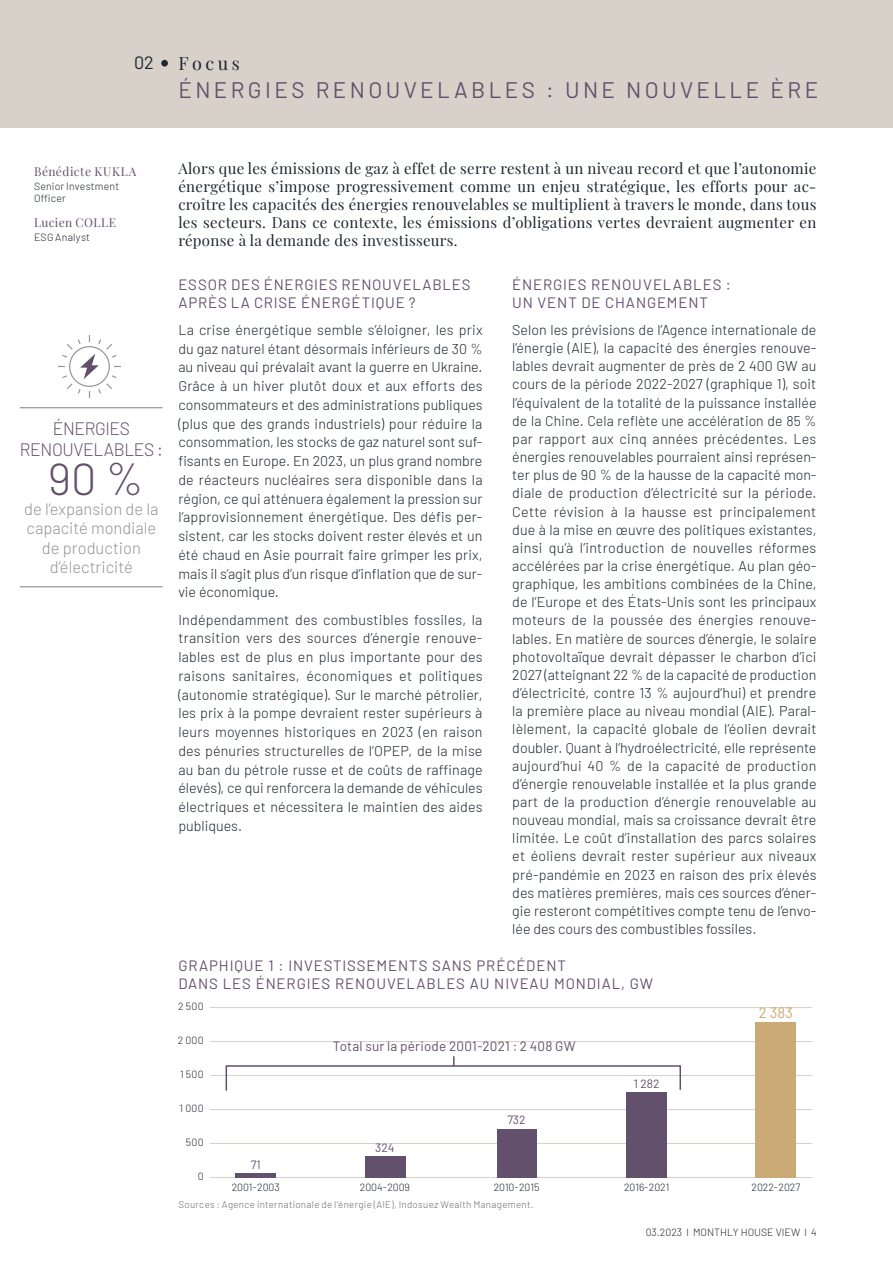
<style>
.page{position:relative;width:893px;height:1263px;background:#fff}
.page>*{position:absolute;margin:0;border:0;box-sizing:border-box;transform-origin:0 0}
.t1{font:300 45px "Barlow";color:#63506c}
.Sous_titre_IN{font:22.5px "Barlow";letter-spacing:.15em;color:#63506c}
.t2{font:300 18px/21px "Barlow";letter-spacing:-.02em;color:#63506c;text-align:center}
.Titre_IN{font:18px "Playfair Display";letter-spacing:.2em;color:#1f262d}
.puce_sommaire{font:18px "Barlow";color:#1f262d}
.t3{font:300 16.5px/19.5px "Barlow";color:#939598;text-align:center}
.Amorce_partie{font:15px/18px "Playfair Display";letter-spacing:.02em;color:#1f262d;text-align:justify}
.Titre_graph-tableau{font:15px/18px "Barlow";letter-spacing:.06em;color:#63506c}
.Sous_titre_texte{font:15px/18px "Barlow";letter-spacing:.055em;color:#63506c}
.Body_texte{font:15px/18.8px "Barlow";letter-spacing:.06em;color:#63506c}
.t4{font:15px "Barlow";color:#cbaa76}
.Body_texte-2{font:300 14.25px/18.1px "Barlow";color:#1f262d;text-align:justify}
.t5{font:13.5px "Barlow";letter-spacing:.02em;color:#63506c}
.t6{font:12px "Playfair Display";letter-spacing:.035em;color:#63506c}
.t7{font:12px "Barlow";letter-spacing:-.005em;color:#63506c}
.t8{font:300 10.5px/12px "Barlow";color:#1f262d}
.t9{font:300 10.5px "Barlow";letter-spacing:.03em;color:#1f262d}
.Source_graph{font:300 9.75px "Barlow";letter-spacing:.03em;color:#6c6d70}
</style>
<div class="page">
<div style="left:0;top:0;width:893px;height:128px;background:#d7d1ca"></div>
<div style="left:161px;top:60px;width:7px;height:7px;background:#1f262d;border-radius:50%"></div>
<hr style="left:20px;top:407px;width:143px;height:1px;background:#939598">
<hr style="left:20px;top:586px;width:143px;height:1px;background:#939598">
<svg style="left:58px;top:335px;width:63px;height:63px"></svg>
<hr style="left:210px;top:1177px;width:602px;height:1px;background:#d7d1ca">
<hr style="left:210px;top:1143px;width:602px;height:1px;background:#d7d1ca">
<hr style="left:210px;top:1109px;width:602px;height:1px;background:#d7d1ca">
<hr style="left:210px;top:1075px;width:602px;height:1px;background:#d7d1ca">
<hr style="left:210px;top:1041px;width:602px;height:1px;background:#d7d1ca">
<hr style="left:210px;top:1007px;width:602px;height:1px;background:#d7d1ca">
<div style="left:235px;top:1173px;width:41px;height:5px;background:#63506c"></div>
<div style="left:365px;top:1156px;width:40px;height:22px;background:#63506c"></div>
<div style="left:497px;top:1129px;width:39px;height:49px;background:#63506c"></div>
<div style="left:626px;top:1092px;width:41px;height:86px;background:#63506c"></div>
<div style="left:755px;top:1022px;width:41px;height:156px;background:#cbaa76"></div>
<svg style="left:225px;top:1056px;width:456px;height:35px"></svg>
<p class="puce_sommaire" style="left:134px;top:50px;width:21px">02</p>
<p class="Titre_IN" style="left:179px;top:49px;width:63px">Focus</p>
<p class="Sous_titre_IN" style="left:179px;top:74px;width:641px">ÉNERGIES RENOUVELABLES : UNE NOUVELLE ÈRE</p>
<p class="t6" style="left:34px;top:162px;width:104px">Bénédicte KUKLA</p>
<p class="t8" style="left:34px;top:180px;width:87px">Senior Investment<br>Officer</p>
<p class="t6" style="left:34px;top:213px;width:84px">Lucien COLLE</p>
<p class="t9" style="left:34px;top:230px;width:58px">ESG Analyst</p>
<p class="t2" style="left:20px;top:417px;width:145px">ÉNERGIES<br>RENOUVELABLES :</p>
<p class="t1" style="left:48px;top:447px;width:98px">90 %</p>
<p class="t3" style="left:24px;top:498px;width:136px">de l’expansion de la capacité mondiale de production d’électricité</p>
<p class="Amorce_partie" style="left:178px;top:158px;width:640px">Alors que les émissions de gaz à effet de serre restent à un niveau record et que l’autonomie énergétique s’impose progressivement comme un enjeu stratégique, les efforts pour ac&shy;croître les capacités des énergies renouvelables se multiplient à travers le monde, dans tous les secteurs. Dans ce contexte, les émissions d’obligations vertes devraient augmenter en réponse à la demande des investisseurs.</p>
<p class="Sous_titre_texte" style="left:178px;top:274px;width:294px">ESSOR DES ÉNERGIES RENOUVELABLES<br>APRÈS LA CRISE ÉNERGÉTIQUE ?</p>
<p class="Body_texte-2" style="left:178px;top:319px;width:306px;line-height:18.8px">La crise énergétique semble s’éloigner, les prix du gaz naturel étant désormais inférieurs de 30 % au niveau qui prévalait avant la guerre en Ukraine.<br>Grâce à un hiver plutôt doux et aux efforts des consommateurs et des administrations publiques (plus que des grands industriels) pour réduire la consommation, les stocks de gaz naturel sont suf&shy;fisants en Europe. En 2023, un plus grand nombre de réacteurs nucléaires sera disponible dans la région, ce qui atténuera également la pression sur l’approvisionnement énergétique. Des défis per&shy;sistent, car les stocks doivent rester élevés et un été chaud en Asie pourrait faire grimper les prix, mais il s’agit plus d’un risque d’inflation que de sur&shy;vie économique.</p>
<p class="Body_texte-2" style="left:178px;top:609px;width:306px;line-height:18.8px">Indépendamment des combustibles fossiles, la transition vers des sources d’énergie renouve&shy;lables est de plus en plus importante pour des raisons sanitaires, économiques et politiques (autonomie stratégique). Sur le marché pétrolier, les prix à la pompe devraient rester supérieurs à leurs moyennes historiques en 2023 (en raison des pénuries structurelles de l’OPEP, de la mise au ban du pétrole russe et de coûts de raffinage élevés), ce qui renforcera la demande de véhicules électriques et nécessitera le maintien des aides publiques.</p>
<p class="Body_texte" style="left:512px;top:274px;width:220px">ÉNERGIES RENOUVELABLES :<br>UN VENT DE CHANGEMENT</p>
<p class="Body_texte-2" style="left:512px;top:320px;width:306px">Selon les prévisions de l’Agence internationale de l’énergie (AIE), la capacité des énergies renouve&shy;lables devrait augmenter de près de 2 400 GW au cours de la période 2022-2027 (graphique 1), soit l’équivalent de la totalité de la puissance installée de la Chine. Cela reflète une accélération de 85 % par rapport aux cinq années précédentes. Les énergies renouvelables pourraient ainsi représen&shy;ter plus de 90 % de la hausse de la capacité mon&shy;diale de production d’électricité sur la période.<br>Cette révision à la hausse est principalement due à la mise en œuvre des politiques existantes, ainsi qu’à l’introduction de nouvelles réformes accélérées par la crise énergétique. Au plan géo&shy;graphique, les ambitions combinées de la Chine, de l’Europe et des États-Unis sont les principaux moteurs de la poussée des énergies renouve&shy;lables. En matière de sources d’énergie, le solaire photovoltaïque devrait dépasser le charbon d’ici 2027 (atteignant 22 % de la capacité de production d’électricité, contre 13 % aujourd’hui) et prendre la première place au niveau mondial (AIE). Paral&shy;lèlement, la capacité globale de l’éolien devrait doubler. Quant à l’hydroélectricité, elle représente aujourd’hui 40 % de la capacité de production d’énergie renouvelable installée et la plus grande part de la production d’énergie renouvelable au nouveau mondial, mais sa croissance devrait être limitée. Le coût d’installation des parcs solaires et éoliens devrait rester supérieur aux niveaux pré-pandémie en 2023 en raison des prix élevés des matières premières, mais ces sources d’éner&shy;gie resteront compétitives compte tenu de l’envo&shy;lée des cours des combustibles fossiles.</p>
<p class="Titre_graph-tableau" style="left:178px;top:955px;width:476px">GRAPHIQUE 1 : INVESTISSEMENTS SANS PRÉCÉDENT<br>DANS LES ÉNERGIES RENOUVELABLES AU NIVEAU MONDIAL, GW</p>
<p class="t8" style="left:178px;top:999px;width:27px">2 500</p>
<p class="t8" style="left:178px;top:1033px;width:28px">2 000</p>
<p class="t8" style="left:180px;top:1067px;width:25px">1 500</p>
<p class="t8" style="left:180px;top:1101px;width:26px">1 000</p>
<p class="t8" style="left:186px;top:1135px;width:19px">500</p>
<p class="t8" style="left:198px;top:1169px;width:7px">0</p>
<p class="t7" style="left:251px;top:1156px;width:11px">71</p>
<p class="t5" style="left:333px;top:1037px;width:244px">Total sur la période 2001-2021 : 2 408 GW</p>
<p class="t7" style="left:375px;top:1139px;width:21px">324</p>
<p class="t7" style="left:507px;top:1111px;width:20px">732</p>
<p class="t7" style="left:634px;top:1075px;width:27px">1 282</p>
<p class="t4" style="left:759px;top:1002px;width:36px">2 383</p>
<p class="t8" style="left:232px;top:1180px;width:49px">2001-2003</p>
<p class="t8" style="left:360px;top:1180px;width:52px">2004-2009</p>
<p class="t8" style="left:494px;top:1180px;width:47px">2010-2015</p>
<p class="t8" style="left:624px;top:1180px;width:47px">2016-2021</p>
<p class="t8" style="left:751px;top:1180px;width:50px">2022-2027</p>
<p class="Source_graph" style="left:178px;top:1197px;width:357px">Sources : Agence internationale de l’énergie (AIE), Indosuez Wealth Management.</p>
<p class="t8" style="left:646px;top:1226px;width:173px">03.2023 l MONTHLY HOUSE VIEW l 4</p>
</div>
